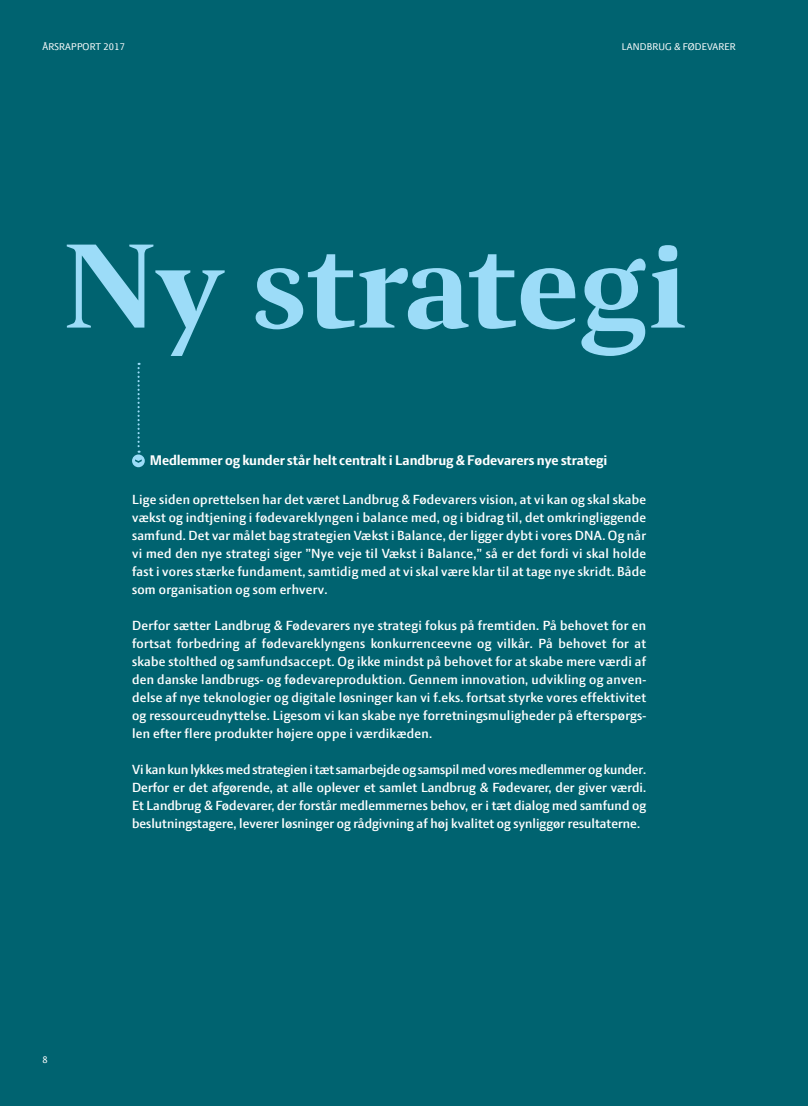
<style>
.page{position:relative;width:808px;height:1106px;background:#006370}
.page>*{position:absolute;margin:0;border:0;box-sizing:border-box;transform-origin:0 0}
.t1{font:700 129px "Press Serif";color:#9cdcf8}
.t2{font:700 15px "LF Press Sans";letter-spacing:-.005em;color:#fff}
.t3{font:600 14.25px/18px "LF Press Sans";letter-spacing:.02em;color:#fff;text-align:justify}
.t4{font:10.5px "LF Press Sans";letter-spacing:.02em;color:#fff}
</style>
<div class="page">
<svg style="left:138px;top:363px;width:2px;height:90px"></svg>
<div style="left:132px;top:454px;width:13px;height:13px;background:#9cdcf8;border-radius:50%"></div>
<svg style="left:135px;top:459px;width:7px;height:4px"></svg>
<p class="t4" style="left:43px;top:41px;width:84px">ÅRSRAPPORT 2017</p>
<p class="t4" style="left:622px;top:41px;width:115px">LANDBRUG &amp; FØDEVARER</p>
<h1 class="t1" style="left:63px;top:218px;width:627px">Ny strategi</h1>
<p class="t2" style="left:150px;top:452px;width:459px">Medlemmer og kunder står helt centralt i Landbrug &amp; Fødevarers nye strategi</p>
<p class="t3" style="left:132px;top:490px;width:516px">Lige siden oprettelsen har det været Landbrug &amp; Fødevarers vision, at vi kan og skal skabe vækst og indtjening i fødevareklyngen i balance med, og i bidrag til, det omkringliggende samfund. Det var målet bag strategien Vækst i Balance, der ligger dybt i vores DNA. Og når vi med den nye strategi siger ”Nye veje til Vækst i Balance,” så er det fordi vi skal holde fast i vores stærke fundament, samtidig med at vi skal være klar til at tage nye skridt. Både som organisation og som erhverv.</p>
<p class="t3" style="left:132px;top:616px;width:516px">Derfor sætter Landbrug &amp; Fødevarers nye strategi fokus på fremtiden. På behovet for en fortsat forbedring af fødevareklyngens konkurrenceevne og vilkår. På behovet for at skabe stolthed og samfundsaccept. Og ikke mindst på behovet for at skabe mere værdi af den danske landbrugs- og fødevareproduktion. Gennem innovation, udvikling og anven&shy;delse af nye teknologier og digitale løsninger kan vi f.eks. fortsat styrke vores effektivitet og ressourceudnyttelse. Ligesom vi kan skabe nye forretningsmuligheder på efterspørgs&shy;len efter flere produkter højere oppe i værdikæden.</p>
<p class="t3" style="left:132px;top:760px;width:516px">Vi kan kun lykkes med strategien i tæt samarbejde og samspil med vores medlemmer og kunder.<br>Derfor er det afgørende, at alle oplever et samlet Landbrug &amp; Fødevarer, der giver værdi.<br>Et Landbrug &amp; Fødevarer, der forstår medlemmernes behov, er i tæt dialog med samfund og beslutningstagere, leverer løsninger og rådgivning af høj kvalitet og synliggør resultaterne.</p>
<p class="t4" style="left:43px;top:1054px;width:7px">8</p>
</div>
